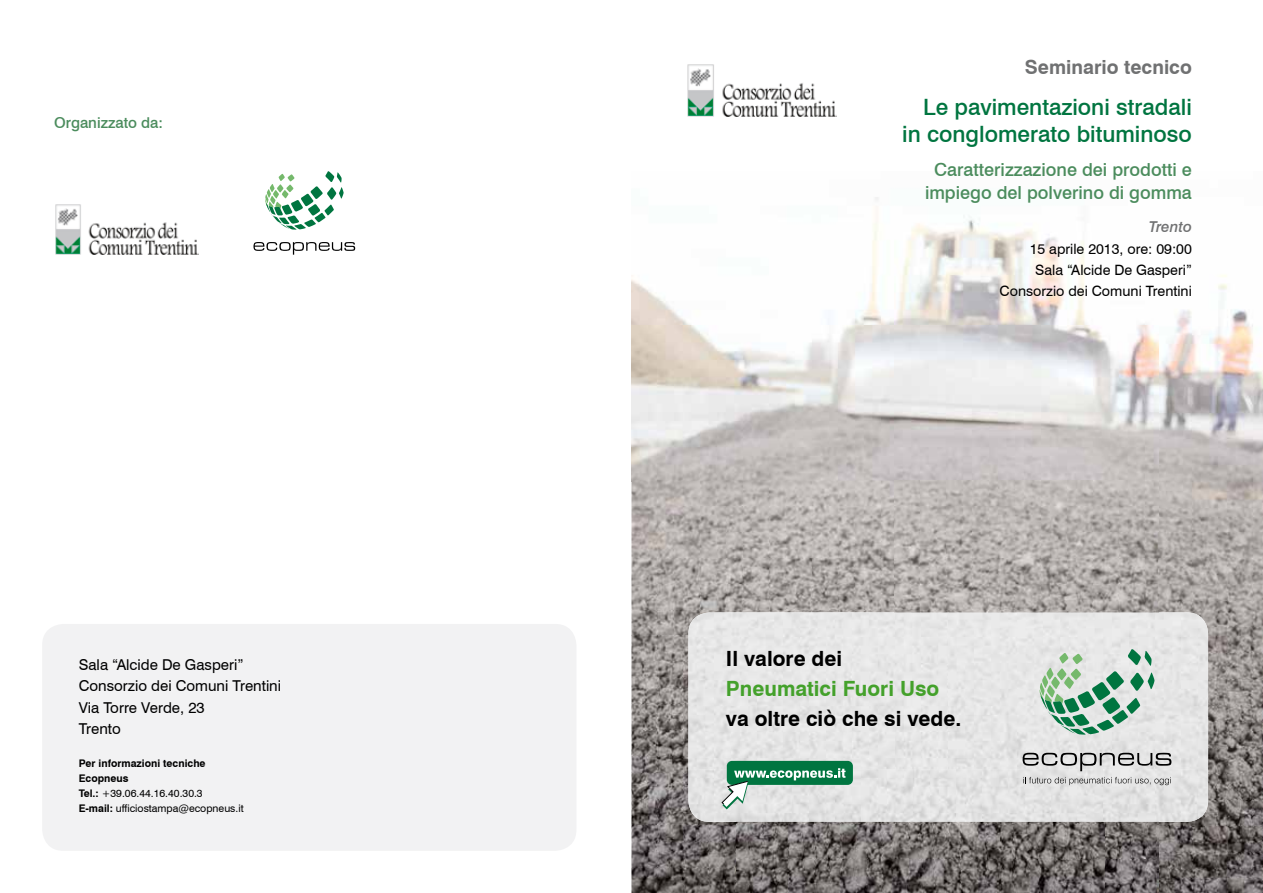
<style>
.page{position:relative;width:1263px;height:893px;background:#fff}
.page>*{position:absolute;margin:0;border:0;box-sizing:border-box;transform-origin:0 0}
.t1{font:500 22.5px/27px "Swiss 721 BT";color:#007540;text-align:right}
.t2{font:700 21px "Swiss 721 BT";color:#000}
.t3{font:700 21px "Swiss 721 BT";color:#44a12b}
.t4{font:700 19.5px "Swiss 721 BT";color:#707172}
.t5{font:500 18px/22.5px "Swiss 721 BT";color:#4b8c5d;text-align:center}
.t6{font:15px/21.3px "Swiss 721 BT";color:#000}
.t7{font:500 15px "Swiss 721 BT";color:#4b8c5d}
.t8{font:italic 500 15px "Swiss 721 BT";color:#707172}
.t9{font:14.25px/21.3px "Swiss 721 BT";color:#000;text-align:right}
.t10{font:10.5px/15px "Swiss 721 BT";color:#000}
.s1{font-weight:700}
</style>
<div class="page">
<img style="left:631px;top:197px;width:527px;height:284px">
<img style="left:1158px;top:275px;width:105px;height:618px">
<img style="left:631px;top:481px;width:263px;height:154px">
<img style="left:894px;top:481px;width:264px;height:131px">
<img style="left:631px;top:635px;width:105px;height:258px">
<img style="left:736px;top:822px;width:422px;height:71px">
<svg style="left:265px;top:171px;width:79px;height:59px"></svg>
<svg style="left:253px;top:242px;width:102px;height:13px"></svg>
<img style="left:55px;top:204px;width:143px;height:51px">
<img style="left:688px;top:612px;width:520px;height:210px">
<svg style="left:1039px;top:649px;width:116px;height:86px;background:#accab9"></svg>
<svg style="left:1022px;top:753px;width:149px;height:18px;background:#adadad"></svg>
<svg style="left:1023px;top:777px;width:148px;height:8px"></svg>
<div style="left:727px;top:761px;width:126px;height:24px;background:#007540;border-radius:5px"></div>
<svg style="left:721px;top:768px;width:124px;height:41px"></svg>
<img style="left:687px;top:64px;width:150px;height:52px">
<div style="left:42px;top:624px;width:534px;height:227px;background:#f2f2f3;border-radius:21px"></div>
<h3 class="t7" style="left:54px;top:113px;width:111px">Organizzato da:</h3>
<h3 class="t6" style="left:79px;top:654px;width:204px">Sala “Alcide De Gasperi”<br>Consorzio dei Comuni Trentini<br>Via Torre Verde, 23<br>Trento</h3>
<p class="t10" style="left:79px;top:755px;width:166px"><span class="s1">Per informazioni tecniche<br>Ecopneus<br>Tel.:</span> +39.06.44.16.40.30.3<br><span class="s1">E-mail:</span> ufficiostampa@ecopneus.it</p>
<h3 class="t4" style="left:1025px;top:55px;width:168px">Seminario tecnico</h3>
<h1 class="t1" style="left:902px;top:94px;width:291px">Le pavimentazioni stradali in conglomerato bituminoso</h1>
<h3 class="t5" style="left:925px;top:158px;width:268px">Caratterizzazione dei prodotti e impiego del polverino di gomma</h3>
<h3 class="t8" style="left:1149px;top:218px;width:45px">Trento</h3>
<h3 class="t9" style="left:999px;top:238px;width:194px">15 aprile 2013, ore: 09:00<br>Sala “Alcide De Gasperi”<br>Consorzio dei Comuni Trentini</h3>
<h2 class="t2" style="left:726px;top:646px;width:118px">Il valore dei</h2>
<h2 class="t3" style="left:726px;top:676px;width:215px">Pneumatici Fuori Uso</h2>
<h2 class="t2" style="left:726px;top:706px;width:237px">va oltre ciò che si vede.</h2>
</div>
